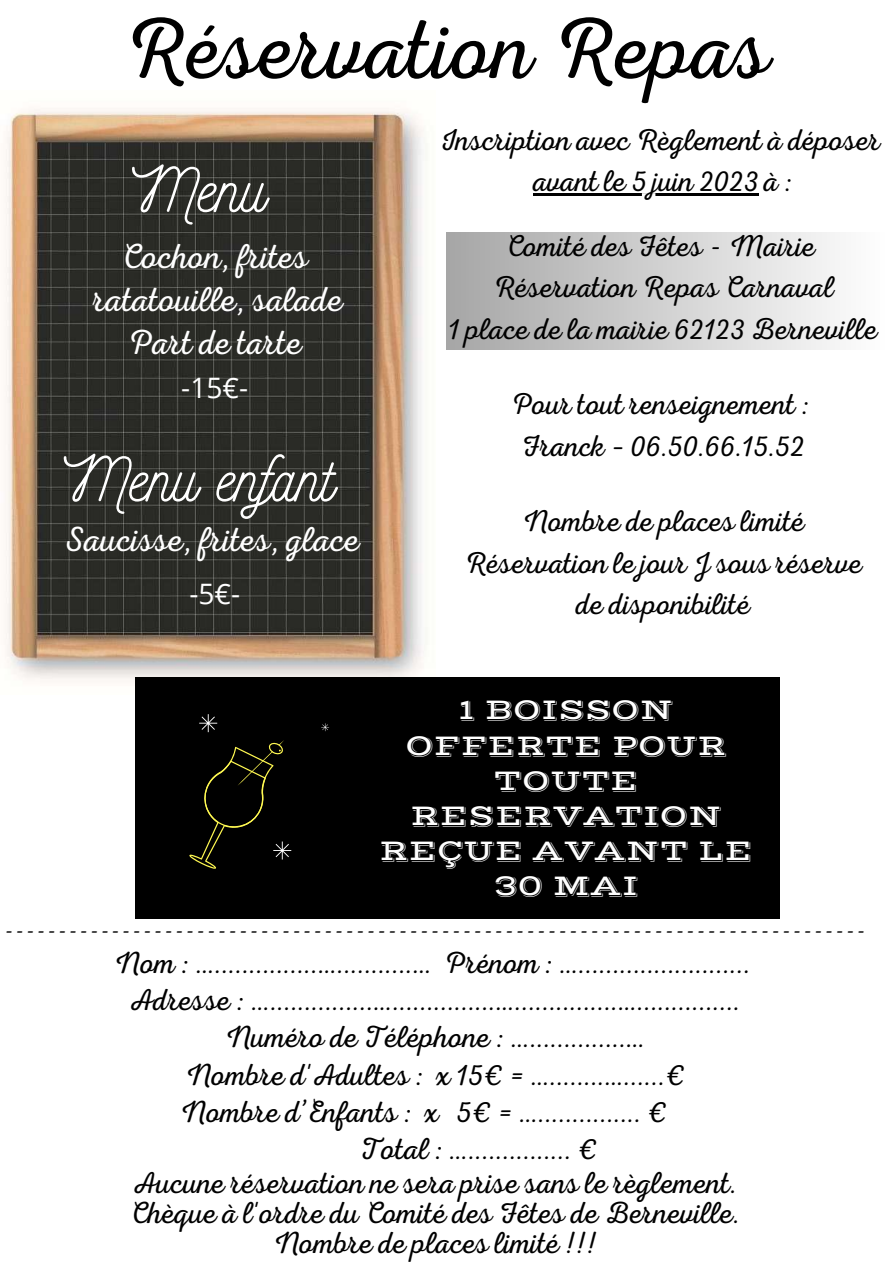
<style>
.page{position:relative;width:893px;height:1264px;background:#fff}
.page>*{position:absolute;margin:0;border:0;box-sizing:border-box;transform-origin:0 0}
.t1{font:86.85px "RTL Adam Script Light";color:#000}
.t2{font:61.5px "Nickainley";color:#fff}
.t3{font:34.95px/43.2px "RTL Adam Script Light";color:#fff;text-align:center}
.t4{font:30.75px/30.3px "RTL Adam Script Light";color:#000;text-align:center}
.t5{font:30.3px/41.5px "RTL Adam Script Light";color:#000;text-align:center}
.t6{font:30.15px/35.1px "Vast Shadow";color:#fff;text-align:center}
.t7{font:28.2px "Open Sans";color:#fff}
.t8{font:23.25px "RTL Adam Script Light";color:#000}
</style>
<div class="page">
<img style="left:5px;top:108px;width:511px;height:586px">
<div style="left:136px;top:676px;width:644px;height:242px;background:#000"></div>
<svg style="left:189px;top:740px;width:102px;height:129px"></svg>
<svg style="left:199px;top:714px;width:18px;height:18px"></svg>
<svg style="left:321px;top:723px;width:8px;height:8px"></svg>
<div style="left:446px;top:233px;width:438px;height:117px;background:linear-gradient(to right,#a6a6a6,#fefefe)"></div>
<hr style="left:533px;top:194px;width:225px;height:2px;background:#000">
<h1 class="t1" style="left:122px;top:-1px;width:650px">Réservation Repas</h1>
<h2 class="t2" style="left:132px;top:151px;width:136px">Menu</h2>
<p class="t3" style="left:93px;top:236px;width:251px">Cochon, frites ratatouille, salade<br>Part de tarte</p>
<p class="t7" style="left:181px;top:367px;width:68px">-15€-</p>
<h2 class="t2" style="left:64px;top:440px;width:272px">Menu enfant</h2>
<p class="t3" style="left:64px;top:519px;width:297px">Saucisse, frites, glace</p>
<p class="t7" style="left:189px;top:574px;width:52px">-5€-</p>
<p class="t5" style="left:440px;top:120px;width:441px">Inscription avec Règlement à déposer avant le 5 juin 2023 à :</p>
<p class="t5" style="left:449px;top:225px;width:430px">Comité des Fêtes - Mairie<br>Réservation Repas Carnaval<br>1 place de la mairie 62123 Berneville</p>
<p class="t5" style="left:510px;top:384px;width:301px">Pour tout renseignement :<br>Franck – 06.50.66.15.52</p>
<p class="t5" style="left:464px;top:501px;width:399px">Nombre de places limité<br>Réservation le jour J sous réserve de disponibilité</p>
<p class="t6" style="left:379px;top:693px;width:375px">1 BOISSON<br>OFFERTE POUR<br>TOUTE<br>RESERVATION<br>REÇUE AVANT LE<br>30 MAI</p>
<p class="t8" style="left:4px;top:917px;width:863px">---------------------------------------------------------------------------------</p>
<p class="t4" style="left:113px;top:948px;width:639px">Nom : …...............…...........… Prénom : ….........................</p>
<p class="t4" style="left:129px;top:985px;width:612px">Adresse : …...............…...............…...............…...............</p>
<p class="t4" style="left:224px;top:1022px;width:423px">Numéro de Téléphone : …..............…</p>
<p class="t4" style="left:185px;top:1059px;width:502px">Nombre d'Adultes : x 15€ = …........…......€</p>
<p class="t4" style="left:179px;top:1097px;width:489px">Nombre d’Enfants : x 5€ = …............... €</p>
<p class="t4" style="left:360px;top:1134px;width:239px">Total : …............... €</p>
<p class="t4" style="left:130px;top:1167px;width:612px">Aucune réservation ne sera prise sans le règlement.<br>Chèque à l'ordre du Comité des Fêtes de Berneville.<br>Nombre de places limité !!!</p>
</div>
